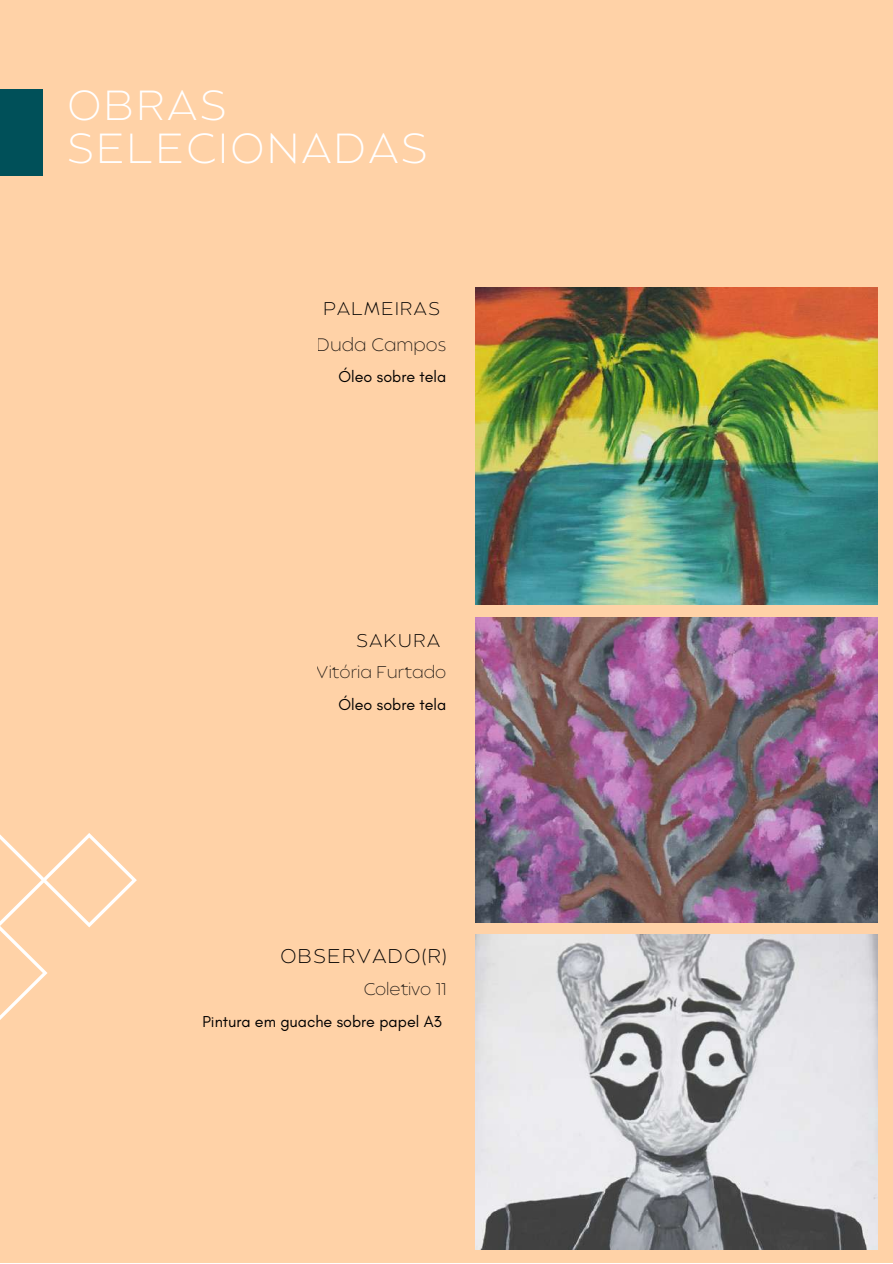
<style>
.page{position:relative;width:893px;height:1264px;background:#fff}
.page>*{position:absolute;margin:0;border:0;box-sizing:border-box;transform-origin:0 0}
.t1{font:200 42px/42.8px "Balgin";letter-spacing:.07em;color:#fff}
.t2{font:200 19.8px "Balgin";letter-spacing:.08em;color:#000}
.t3{font:200 18.3px "Balgin";letter-spacing:.08em;color:#000}
.t4{font:200 18px "Balgin";color:#000}
.t5{font:200 16.8px "Balgin";color:#000}
.t6{font:16.05px "Glacial Indifference";color:#000}
</style>
<div class="page">
<div style="left:0;top:0;width:892px;height:1262px;background:#ffd2a7"></div>
<div style="left:0;top:89px;width:43px;height:87px;background:#005059"></div>
<svg style="left:0;top:833px;width:137px;height:187px"></svg>
<img style="left:475px;top:287px;width:402px;height:317px">
<img style="left:475px;top:617px;width:402px;height:305px">
<img style="left:475px;top:934px;width:402px;height:315px">
<h1 class="t1" style="left:67px;top:88px;width:362px">OBRAS<br>SELECIONADAS</h1>
<p class="t3" style="left:323px;top:301px;width:118px">PALMEIRAS</p>
<p class="t4" style="left:317px;top:337px;width:131px">Duda Campos</p>
<p class="t6" style="left:338px;top:367px;width:109px">Óleo sobre tela</p>
<p class="t3" style="left:356px;top:633px;width:85px">SAKURA</p>
<p class="t5" style="left:317px;top:665px;width:131px">Vitória Furtado</p>
<p class="t6" style="left:338px;top:694px;width:109px">Óleo sobre tela</p>
<p class="t2" style="left:280px;top:948px;width:167px">OBSERVADO(R)</p>
<p class="t5" style="left:363px;top:982px;width:85px">Coletivo 11</p>
<p class="t6" style="left:202px;top:1011px;width:241px">Pintura em guache sobre papel A3</p>
</div>
